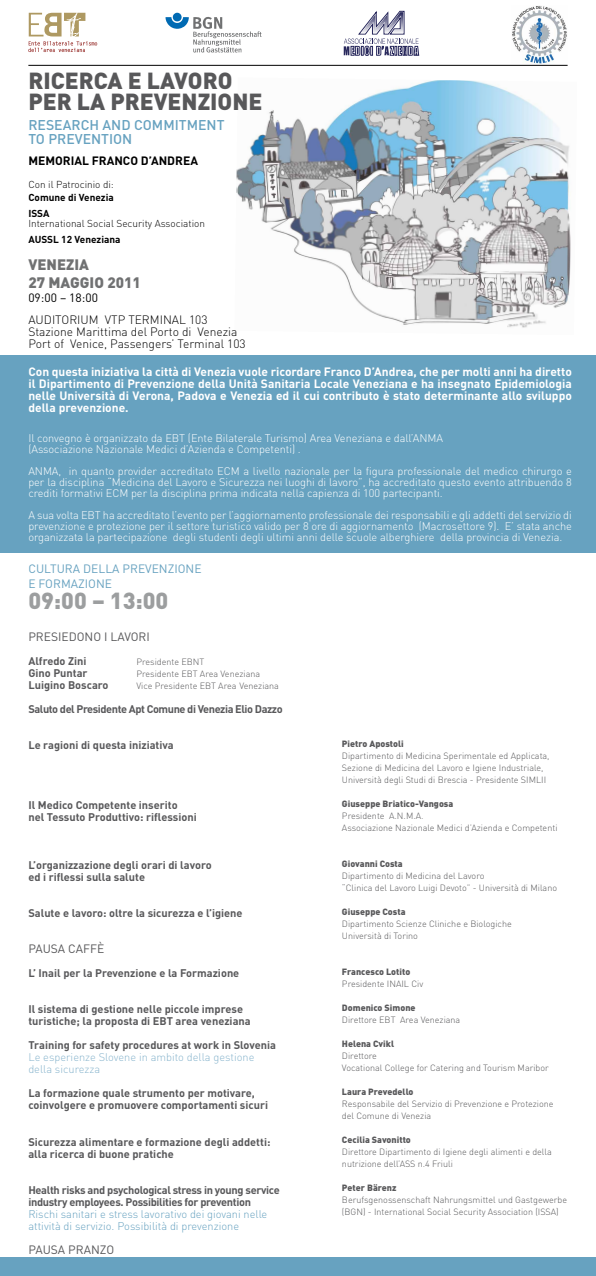
<style>
.page{position:relative;width:596px;height:1276px;background:#fff}
.page>*{position:absolute;margin:0;border:0;box-sizing:border-box;transform-origin:0 0}
.t1{font:900 23px/21px "DIN";color:#58585a}
.t2{font:900 23px "DIN";color:#9c9e9f}
.t3{font:900 15px/18px "DIN";color:#707172}
.t4{font:500 14px/14px "DIN";color:#67a2c0}
.t5{font:700 12px/12px "DIN";color:#fff;text-align:justify}
.t6{font:300 12px/12px "DIN";color:#000}
.t7{font:12px "DIN";color:#58585a}
.t8{font:12px/14.4px "DIN";color:#67a2c0}
.t9{font:700 12px "DIN";color:#000}
.t10{font:12px "DIN";color:#000}
.t11{font:300 11px/11px "DIN";letter-spacing:-.005em;color:#fff;text-align:justify}
.t12{font:700 11px/12px "DIN";color:#58585a}
.t13{font:700 11px/12px "DIN";letter-spacing:-.03em;color:#58585a}
.t14{font:300 11px/12px "DIN";color:#67a2c0}
.t15{font:300 11px/12px "DIN";color:#87b4cd}
.t16{font:700 11px "DIN";letter-spacing:-.04em;color:#58585a}
.t17{font:300 10px "DIN";color:#000}
.t18{font:700 10px/16px "DIN";color:#000}
.t19{font:300 9px/12px "DIN";color:#58585a}
.t20{font:900 9px "DIN";color:#58585a}
</style>
<div class="page">
<img style="left:512px;top:6px;width:55px;height:58px">
<img style="left:236px;top:80px;width:335px;height:248px">
<div style="left:0;top:355px;width:595px;height:198px;background:#67a2c0"></div>
<div style="left:0;top:1257px;width:595px;height:19px;background:#67a2c0"></div>
<svg style="left:165px;top:13px;width:96px;height:40px"></svg>
<svg style="left:28px;top:13px;width:69px;height:39px"></svg>
<svg style="left:343px;top:10px;width:76px;height:46px"></svg>
<hr style="left:28px;top:65px;width:539px;height:1px;background:#000">
<h1 class="t1" style="left:28px;top:69px;width:235px">RICERCA E LAVORO<br>PER LA PREVENZIONE</h1>
<h3 class="t4" style="left:28px;top:118px;width:197px">RESEARCH AND COMMITMENT<br>TO PREVENTION</h3>
<h3 class="t9" style="left:28px;top:153px;width:171px">MEMORIAL FRANCO D’ANDREA</h3>
<p class="t17" style="left:28px;top:178px;width:87px">Con il Patrocinio di:</p>
<p class="t18" style="left:28px;top:189px;width:87px">Comune di Venezia<br>ISSA</p>
<p class="t17" style="left:28px;top:217px;width:178px">International Social Security Association</p>
<p class="t18" style="left:28px;top:231px;width:94px">AUSSL 12 Veneziana</p>
<h2 class="t3" style="left:28px;top:255px;width:114px">VENEZIA<br>27 MAGGIO 2011</h2>
<h3 class="t10" style="left:28px;top:290px;width:71px">09:00 – 18:00</h3>
<h3 class="t6" style="left:28px;top:314px;width:219px">AUDITORIUM VTP TERMINAL 103<br>Stazione Marittima del Porto di Venezia<br>Port of Venice, Passengers’ Terminal 103</h3>
<p class="t5" style="left:28px;top:365px;width:544px">Con questa iniziativa la città di Venezia vuole ricordare Franco D’Andrea, che per molti anni ha diretto il Dipartimento di Prevenzione della Unità Sanitaria Locale Veneziana e ha insegnato Epidemiologia nelle Università di Verona, Padova e Venezia ed il cui contributo è stato determinante allo sviluppo della prevenzione.</p>
<p class="t11" style="left:28px;top:433px;width:416px">Il convegno è organizzato da EBT (Ente Bilaterale Turismo) Area Veneziana e dall’ANMA (Associazione Nazionale Medici d’Azienda e Competenti) .</p>
<p class="t11" style="left:28px;top:466px;width:544px">ANMA, in quanto provider accreditato ECM a livello nazionale per la figura professionale del medico chirurgo e per la disciplina “Medicina del Lavoro e Sicurezza nei luoghi di lavoro”, ha accreditato questo evento attribuendo 8 crediti formativi ECM per la disciplina prima indicata nella capienza di 100 partecipanti.</p>
<p class="t11" style="left:28px;top:510px;width:544px">A sua volta EBT ha accreditato l’evento per l’aggiornamento professionale dei responsabili e gli addetti del servizio di prevenzione e protezione per il settore turistico valido per 8 ore di aggiornamento (Macrosettore 9). E’ stata anche organizzata la partecipazione degli studenti degli ultimi anni delle scuole alberghiere della provincia di Venezia.</p>
<h3 class="t8" style="left:28px;top:561px;width:175px">CULTURA DELLA PREVENZIONE<br>E FORMAZIONE</h3>
<h1 class="t2" style="left:28px;top:585px;width:141px">09:00 – 13:00</h1>
<h3 class="t7" style="left:28px;top:629px;width:123px">PRESIEDONO I LAVORI</h3>
<p class="t12" style="left:28px;top:655px;width:60px">Alfredo Zini</p>
<p class="t19" style="left:136px;top:656px;width:69px">Presidente EBNT</p>
<p class="t12" style="left:28px;top:667px;width:61px">Gino Puntar</p>
<p class="t19" style="left:136px;top:668px;width:125px">Presidente EBT Area Veneziana</p>
<p class="t12" style="left:28px;top:679px;width:82px">Luigino Boscaro</p>
<p class="t19" style="left:136px;top:680px;width:144px">Vice Presidente EBT Area Veneziana</p>
<p class="t16" style="left:28px;top:702px;width:256px">Saluto del Presidente Apt Comune di Venezia Elio Dazzo</p>
<p class="t12" style="left:28px;top:739px;width:147px">Le ragioni di questa iniziativa</p>
<p class="t12" style="left:28px;top:799px;width:170px">Il Medico Competente inserito<br>nel Tessuto Produttivo: riflessioni</p>
<p class="t12" style="left:28px;top:859px;width:185px">L’organizzazione degli orari di lavoro ed i riflessi sulla salute</p>
<p class="t12" style="left:28px;top:907px;width:216px">Salute e lavoro: oltre la sicurezza e l’igiene</p>
<h3 class="t7" style="left:28px;top:941px;width:77px">PAUSA CAFFÈ</h3>
<p class="t12" style="left:28px;top:967px;width:212px">L’ Inail per la Prevenzione e la Formazione</p>
<p class="t12" style="left:28px;top:1003px;width:224px">Il sistema di gestione nelle piccole imprese turistiche; la proposta di EBT area veneziana</p>
<p class="t12" style="left:28px;top:1039px;width:249px">Training for safety procedures at work in Slovenia</p>
<p class="t15" style="left:28px;top:1051px;width:227px">Le esperienze Slovene in ambito della gestione della sicurezza</p>
<p class="t12" style="left:28px;top:1087px;width:241px">La formazione quale strumento per motivare, coinvolgere e promuovere comportamenti sicuri</p>
<p class="t12" style="left:28px;top:1135px;width:243px">Sicurezza alimentare e formazione degli addetti: alla ricerca di buone pratiche</p>
<p class="t13" style="left:28px;top:1183px;width:253px">Health risks and psychological stress in young service industry employees. Possibilities for prevention</p>
<p class="t14" style="left:28px;top:1207px;width:240px">Rischi sanitari e stress lavorativo dei giovani nelle attività di servizio. Possibilità di prevenzione</p>
<h3 class="t7" style="left:28px;top:1241px;width:87px">PAUSA PRANZO</h3>
<p class="t20" style="left:342px;top:738px;width:63px">Pietro Apostoli</p>
<p class="t19" style="left:342px;top:750px;width:209px">Dipartimento di Medicina Sperimentale ed Applicata,<br>Sezione di Medicina del Lavoro e Igiene Industriale,<br>Università degli Studi di Brescia - Presidente SIMLII</p>
<p class="t20" style="left:342px;top:798px;width:113px">Giuseppe Briatico-Vangosa</p>
<p class="t19" style="left:342px;top:810px;width:217px">Presidente A.N.M.A.<br>Associazione Nazionale Medici d’Azienda e Competenti</p>
<p class="t20" style="left:342px;top:858px;width:62px">Giovanni Costa</p>
<p class="t19" style="left:342px;top:870px;width:216px">Dipartimento di Medicina del Lavoro<br>“Clinica del Lavoro Luigi Devoto” - Università di Milano</p>
<p class="t20" style="left:342px;top:906px;width:65px">Giuseppe Costa</p>
<p class="t19" style="left:342px;top:918px;width:171px">Dipartimento Scienze Cliniche e Biologiche<br>Università di Torino</p>
<p class="t20" style="left:342px;top:966px;width:70px">Francesco Lotito</p>
<p class="t19" style="left:342px;top:978px;width:83px">Presidente INAIL Civ</p>
<p class="t20" style="left:342px;top:1002px;width:75px">Domenico Simone</p>
<p class="t19" style="left:342px;top:1014px;width:120px">Direttore EBT Area Veneziana</p>
<p class="t20" style="left:342px;top:1038px;width:54px">Helena Cvikl</p>
<p class="t19" style="left:342px;top:1050px;width:208px">Direttore<br>Vocational College for Catering and Tourism Maribor</p>
<p class="t20" style="left:342px;top:1086px;width:73px">Laura Prevedello</p>
<p class="t19" style="left:342px;top:1098px;width:213px">Responsabile del Servizio di Prevenzione e Protezione del Comune di Venezia</p>
<p class="t20" style="left:342px;top:1134px;width:70px">Cecilia Savonitto</p>
<p class="t19" style="left:342px;top:1146px;width:211px">Direttore Dipartimento di Igiene degli alimenti e della nutrizione dell’ASS n.4 Friuli</p>
<p class="t20" style="left:342px;top:1182px;width:56px">Peter Bärenz</p>
<p class="t19" style="left:342px;top:1194px;width:226px">Berufsgenossenschaft Nahrungsmittel und Gastgewerbe (BGN) - International Social Security Association (ISSA)</p>
</div>
